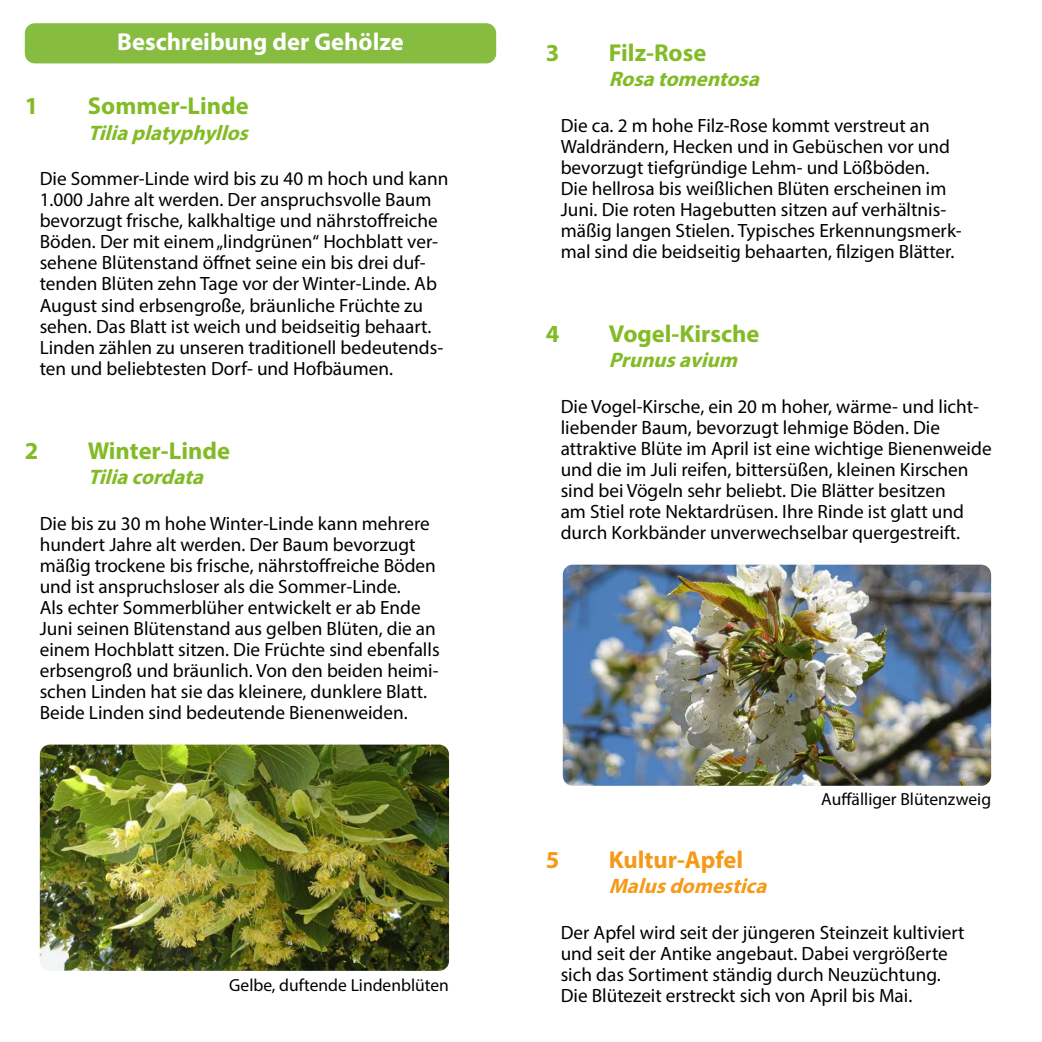
<style>
.page{position:relative;width:1042px;height:1042px;background:#fff}
.page>*{position:absolute;margin:0;border:0;box-sizing:border-box;transform-origin:0 0}
.t1{font:700 24.5px "Myriad Pro";color:#83bb26}
.t2{font:700 24.5px "Myriad Pro";color:#fff}
.t3{font:700 24.5px "Myriad Pro";color:#f59a18}
.t4{font:italic 700 21px "Myriad Pro";color:#83bb26}
.t5{font:italic 700 21px "Myriad Pro";color:#f59b1a}
.Fließtext{font:19.25px/21px "Myriad Pro";color:#000}
.t6{font:17.5px "Myriad Pro";color:#000}
</style>
<div class="page">
<div style="left:25px;top:23px;width:471px;height:40px;background:#86bd40;border-radius:10px"></div>
<img style="left:40px;top:744px;width:409px;height:227px">
<img style="left:563px;top:565px;width:428px;height:221px">
<h2 class="t2" style="left:117px;top:26px;width:288px">Beschreibung der Gehölze</h2>
<h3 class="t1" style="left:25px;top:90px;width:15px">1</h3>
<h3 class="t1" style="left:88px;top:90px;width:162px">Sommer-Linde</h3>
<p class="t4" style="left:88px;top:119px;width:168px">Tiliaplatyphyllos</p>
<p class="Fließtext" style="left:40px;top:168px;width:410px">Die Sommer-Linde wird bis zu 40 m hoch und kann 1.000 Jahre alt werden. Der anspruchsvolle Baum bevorzugt frische, kalkhaltige und nährstoffreiche Böden. Der mit einem „lindgrünen“ Hochblatt ver&shy;sehene Blütenstand öffnet seine ein bis drei duf&shy;tenden Blüten zehn Tage vor der Winter-Linde. Ab August sind erbsengroße, bräunliche Früchte zu sehen. Das Blatt ist weich und beidseitig behaart.<br>Linden zählen zu unseren traditionell bedeutends&shy;ten und beliebtesten Dorf- und Hofbäumen.</p>
<h3 class="t1" style="left:25px;top:434px;width:15px">2</h3>
<h3 class="t1" style="left:88px;top:434px;width:144px">Winter-Linde</h3>
<p class="t4" style="left:88px;top:463px;width:124px">Tiliacordata</p>
<p class="Fließtext" style="left:40px;top:512px;width:401px">Die bis zu 30 m hohe Winter-Linde kann mehrere hundert Jahre alt werden. Der Baum bevorzugt mäßig trockene bis frische, nährstoffreiche Böden und ist anspruchsloser als die Sommer-Linde.<br>Als echter Sommerblüher entwickelt er ab Ende Juni seinen Blütenstand aus gelben Blüten, die an einem Hochblatt sitzen. Die Früchte sind ebenfalls erbsengroß und bräunlich. Von den beiden heimi&shy;schen Linden hat sie das kleinere, dunklere Blatt.<br>Beide Linden sind bedeutende Bienenweiden.</p>
<p class="t6" style="left:229px;top:974px;width:221px">Gelbe, duftende Lindenblüten</p>
<h3 class="t1" style="left:546px;top:36px;width:15px">3</h3>
<h3 class="t1" style="left:609px;top:36px;width:99px">Filz-Rose</h3>
<p class="t4" style="left:609px;top:65px;width:158px">Rosatomentosa</p>
<p class="Fließtext" style="left:561px;top:114px;width:402px">Die ca. 2 m hohe Filz-Rose kommt verstreut an Waldrändern, Hecken und in Gebüschen vor und bevorzugt tiefgründige Lehm- und Lößböden.<br>Die hellrosa bis weißlichen Blüten erscheinen im Juni. Die roten Hagebutten sitzen auf verhältnis&shy;mäßig langen Stielen. Typisches Erkennungsmerk&shy;mal sind die beidseitig behaarten, filzigen Blätter.</p>
<h3 class="t1" style="left:546px;top:317px;width:15px">4</h3>
<h3 class="t1" style="left:609px;top:317px;width:152px">Vogel-Kirsche</h3>
<p class="t4" style="left:609px;top:346px;width:137px">Prunusavium</p>
<p class="Fließtext" style="left:561px;top:395px;width:432px">Die Vogel-Kirsche, ein 20 m hoher, wärme- und licht&shy;liebender Baum, bevorzugt lehmige Böden. Die attraktive Blüte im April ist eine wichtige Bienenweide und die im Juli reifen, bittersüßen, kleinen Kirschen sind bei Vögeln sehr beliebt. Die Blätter besitzen<br>am Stiel rote Nektardrüsen. Ihre Rinde ist glatt und durch Korkbänder unverwechselbar quergestreift.</p>
<p class="t6" style="left:821px;top:789px;width:171px">Auffälliger Blütenzweig</p>
<h3 class="t3" style="left:546px;top:843px;width:15px">5</h3>
<h3 class="t3" style="left:609px;top:843px;width:136px">Kultur-Apfel</h3>
<p class="t5" style="left:609px;top:872px;width:166px">Malusdomestica</p>
<p class="Fließtext" style="left:561px;top:921px;width:405px">Der Apfel wird seit der jüngeren Steinzeit kultiviert und seit der Antike angebaut. Dabei vergrößerte sich das Sortiment ständig durch Neuzüchtung.<br>Die Blütezeit erstreckt sich von April bis Mai.</p>
</div>
